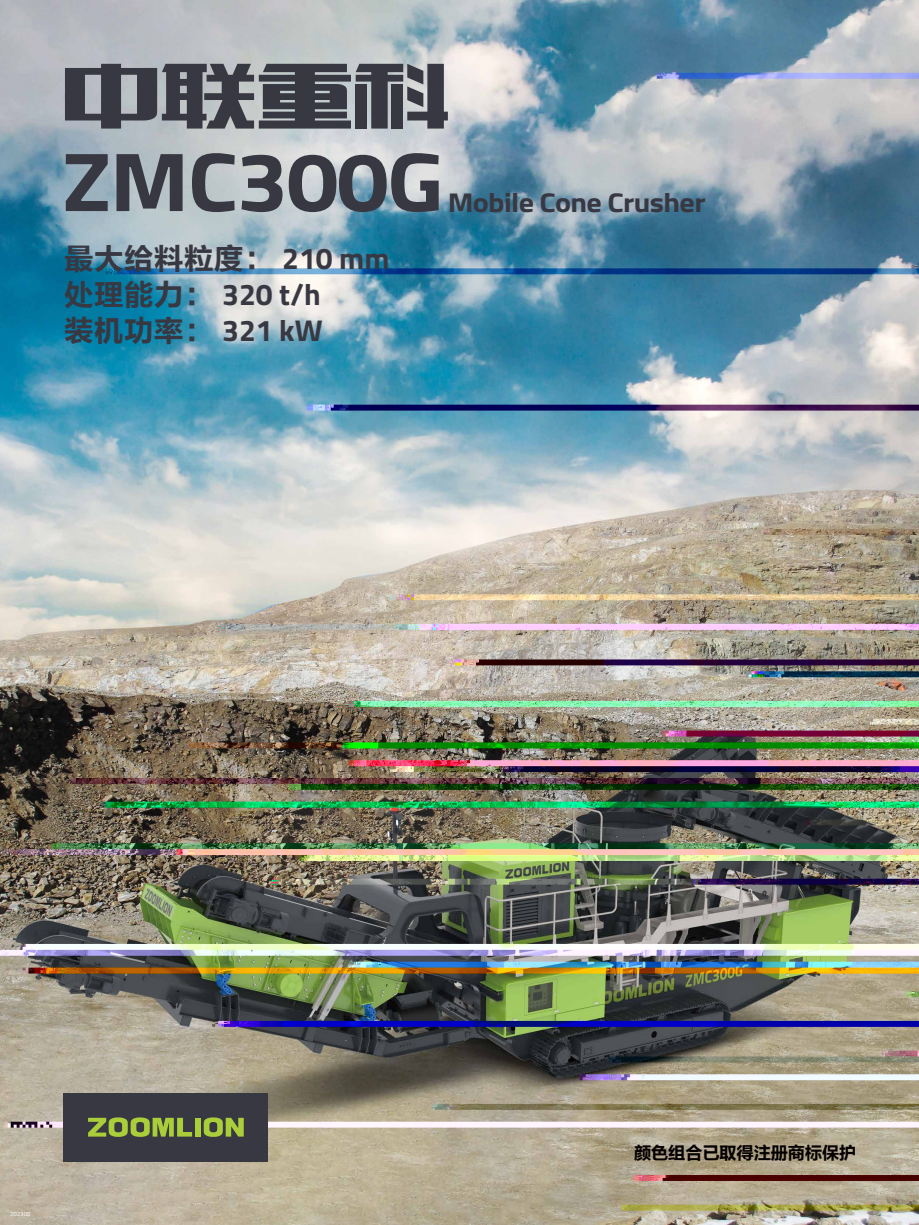
<style>
.page{position:relative;width:919px;height:1225px;background:#fff}
.page>*{position:absolute;margin:0;border:0;box-sizing:border-box;transform-origin:0 0}
.t1{font:700 83.7px "Titillium Web";letter-spacing:-.02em;color:#383842;scale:1.11 1}
.t2{font:30px "FZLTCHJW GB1 0";color:#383842}
.t3{font:700 30px "Titillium Web";color:#383842}
.t4{font:700 27.15px "Titillium Web";letter-spacing:-.02em;color:#383842;scale:1.11 1}
.t5{font:17.85px "FZLTCHJW GB1 0";letter-spacing:-.04em;color:#040000}
.t6{font:6px "Titillium Web";color:#fff}
.s1{font-family:"Titillium Web";font-weight:700}
.s2{font-family:"FZLTCHJW GB1 0";font-weight:400}
</style>
<div class="page">
<img style="left:0;top:0;width:918px;height:1225px">
<svg style="left:65px;top:64px;width:383px;height:65px"></svg>
<div style="left:64px;top:1093px;width:204px;height:68px;background:#383842"></div>
<svg style="left:204px;top:1117px;width:40px;height:19px"></svg>
<div style="left:195px;top:1117px;width:6px;height:19px;background:#aace39"></div>
<svg style="left:88px;top:1117px;width:104px;height:19px"></svg>
<h1 class="t1" style="left:62px;top:118px;width:345px">ZMC300G</h1>
<p class="t4" style="left:447px;top:182px;width:234px">Mobile Cone Crusher</p>
<p class="t2" style="left:64px;top:242px;width:327px">最大给料粒度： <span class="s1">210 mm</span></p>
<p class="t3" style="left:64px;top:272px;width:258px"><span class="s2">处理能力：</span> 320 t/h</p>
<p class="t2" style="left:64px;top:314px;width:260px">装机功率： <span class="s1">321 kW</span></p>
<p class="t6" style="left:10px;top:1209px;width:22px">202308</p>
<p class="t5" style="left:633px;top:1143px;width:224px">颜色组合已取得注册商标保护</p>
</div>
